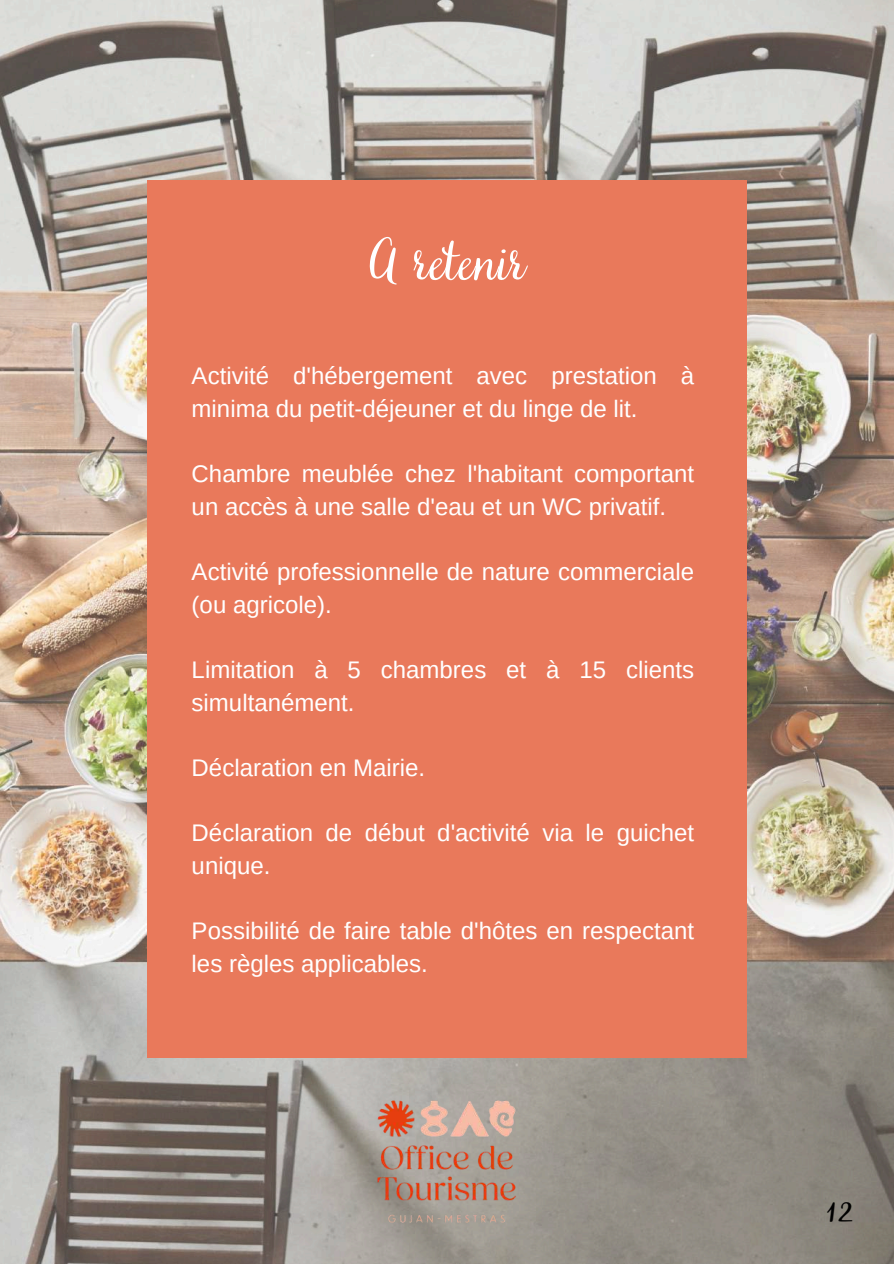
<style>
.page{position:relative;width:894px;height:1264px;background:#fff}
.page>*{position:absolute;margin:0;border:0;box-sizing:border-box;transform-origin:0 0}
.t1{font:54px "Very Berry Pro";color:#fff}
.t2{font:36.9px "Very Berry Pro";color:#000}
.t3{font:24px/32.7px "Arimo";color:#fff}
</style>
<div class="page">
<img style="left:0;top:0;width:893px;height:1263px">
<div style="left:147px;top:180px;width:599px;height:877px;background:#e9795b"></div>
<img style="left:283px;top:1088px;width:327px;height:146px">
<h1 class="t1" style="left:368px;top:224px;width:159px">A retenir</h1>
<p class="t3" style="left:191px;top:360px;width:504px">Activité d'hébergement avec prestation à minima du petit-déjeuner et du linge de lit.</p>
<p class="t3" style="left:191px;top:457px;width:504px">Chambre meublée chez l'habitant comportant un accès à une salle d'eau et un WC privatif.</p>
<p class="t3" style="left:191px;top:555px;width:504px">Activité professionnelle de nature commerciale (ou agricole).</p>
<p class="t3" style="left:191px;top:653px;width:504px">Limitation à 5 chambres et à 15 clients simultanément.</p>
<p class="t3" style="left:191px;top:751px;width:235px">Déclaration en Mairie.</p>
<p class="t3" style="left:191px;top:816px;width:504px">Déclaration de début d'activité via le guichet unique.</p>
<p class="t3" style="left:191px;top:914px;width:504px">Possibilité de faire table d'hôtes en respectant les règles applicables.</p>
<h2 class="t2" style="left:825px;top:1183px;width:30px">12</h2>
</div>
